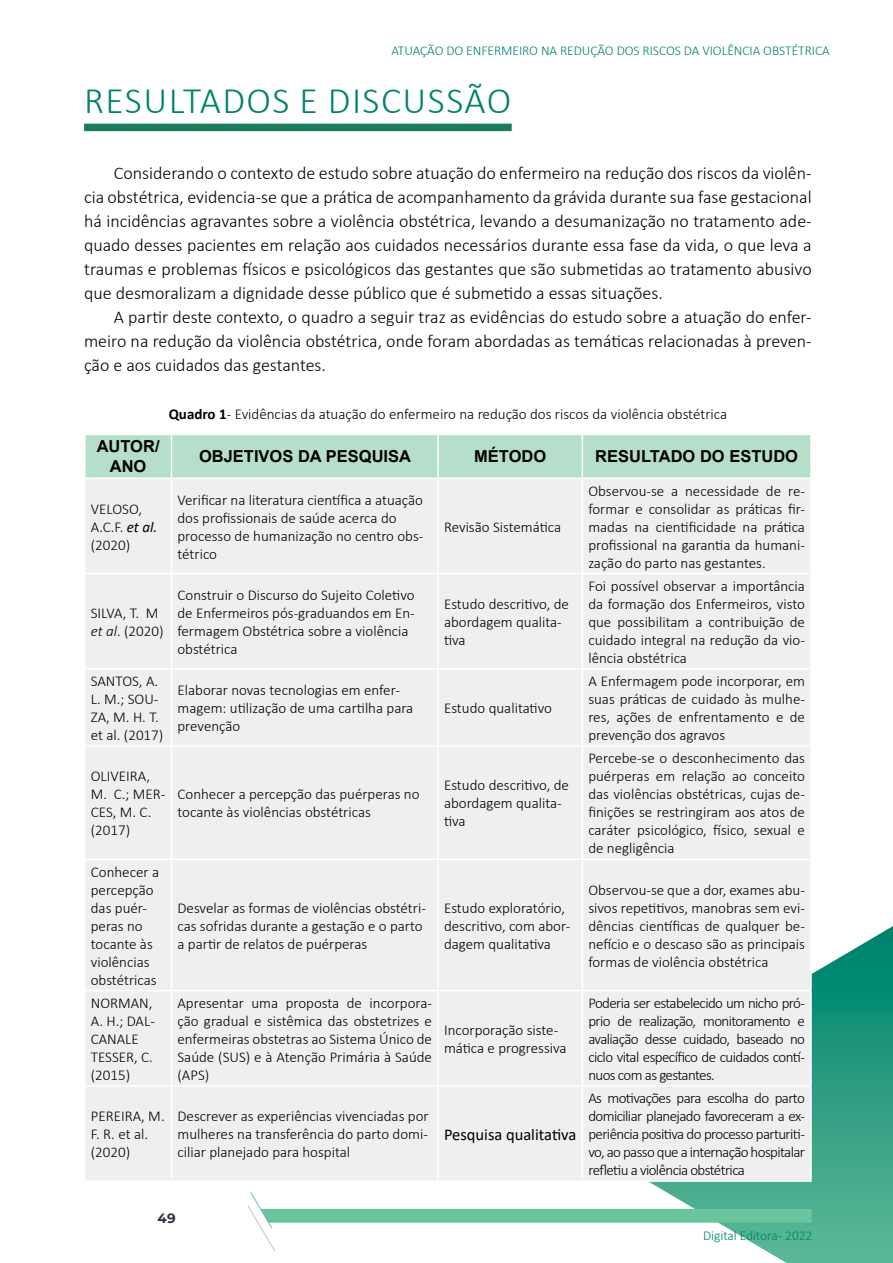
<style>
.page{position:relative;width:893px;height:1263px;background:#fff}
.page>*{position:absolute;margin:0;border:0;box-sizing:border-box;transform-origin:0 0}
.t1{font:300 37.5px "Calibri";letter-spacing:.04em;color:#00826b}
.t2{font:300 18px/24px "Calibri";color:#000;text-align:justify}
.t3{font:700 16.5px/19.8px "Arial";color:#000;text-align:center}
.t4{font:16.5px "Calibri";color:#000}
.t5{font:300 15px/18px "Calibri";color:#000}
.t6{font:300 13.5px "Calibri";letter-spacing:-.005em;color:#00826b}
.t7{font:700 13.5px "Montserrat";color:#2e333c}
.s1{font-weight:700}
.s2{font-weight:400;font-style:italic}
.s3{font-style:italic}
</style>
<div class="page">
<svg style="left:812px;top:926px;width:81px;height:337px;background:#3da58b"></svg>
<div style="left:84px;top:124px;width:428px;height:7px;background:#197c60"></div>
<div style="left:86px;top:435px;width:724px;height:42px;background:#b5decb"></div>
<div style="left:86px;top:479px;width:724px;height:701px;background:#efeff0"></div>
<hr style="left:171px;top:435px;width:1px;height:42px;background:#fff">
<hr style="left:437px;top:435px;width:2px;height:42px;background:#fff">
<hr style="left:582px;top:435px;width:1px;height:42px;background:#fff">
<hr style="left:171px;top:479px;width:1px;height:94px;background:#fff">
<hr style="left:437px;top:479px;width:2px;height:94px;background:#fff">
<hr style="left:582px;top:479px;width:1px;height:94px;background:#fff">
<hr style="left:84px;top:573px;width:87px;height:1px;background:#fff">
<hr style="left:171px;top:573px;width:267px;height:1px;background:#fff">
<hr style="left:171px;top:574px;width:1px;height:94px;background:#fff">
<hr style="left:438px;top:573px;width:144px;height:1px;background:#fff">
<hr style="left:437px;top:574px;width:2px;height:94px;background:#fff">
<hr style="left:582px;top:573px;width:230px;height:1px;background:#fff">
<hr style="left:582px;top:574px;width:1px;height:94px;background:#fff">
<hr style="left:84px;top:668px;width:87px;height:1px;background:#fff">
<hr style="left:171px;top:668px;width:267px;height:1px;background:#fff">
<hr style="left:171px;top:669px;width:1px;height:76px;background:#fff">
<hr style="left:438px;top:668px;width:144px;height:1px;background:#fff">
<hr style="left:437px;top:669px;width:2px;height:76px;background:#fff">
<hr style="left:582px;top:668px;width:230px;height:1px;background:#fff">
<hr style="left:582px;top:669px;width:1px;height:76px;background:#fff">
<hr style="left:84px;top:745px;width:87px;height:2px;background:#fff">
<hr style="left:171px;top:745px;width:267px;height:2px;background:#fff">
<hr style="left:171px;top:747px;width:1px;height:111px;background:#fff">
<hr style="left:438px;top:745px;width:144px;height:2px;background:#fff">
<hr style="left:437px;top:747px;width:2px;height:111px;background:#fff">
<hr style="left:582px;top:745px;width:230px;height:2px;background:#fff">
<hr style="left:582px;top:747px;width:1px;height:111px;background:#fff">
<hr style="left:84px;top:858px;width:87px;height:2px;background:#fff">
<hr style="left:171px;top:858px;width:267px;height:2px;background:#fff">
<hr style="left:171px;top:860px;width:1px;height:130px;background:#fff">
<hr style="left:438px;top:858px;width:144px;height:2px;background:#fff">
<hr style="left:437px;top:860px;width:2px;height:130px;background:#fff">
<hr style="left:582px;top:858px;width:230px;height:2px;background:#fff">
<hr style="left:582px;top:860px;width:1px;height:130px;background:#fff">
<hr style="left:84px;top:990px;width:87px;height:1px;background:#fff">
<hr style="left:171px;top:990px;width:267px;height:1px;background:#fff">
<hr style="left:171px;top:991px;width:1px;height:94px;background:#fff">
<hr style="left:438px;top:990px;width:144px;height:1px;background:#fff">
<hr style="left:437px;top:991px;width:2px;height:94px;background:#fff">
<hr style="left:582px;top:990px;width:230px;height:1px;background:#fff">
<hr style="left:582px;top:991px;width:1px;height:94px;background:#fff">
<hr style="left:84px;top:1085px;width:87px;height:1px;background:#fff">
<hr style="left:171px;top:1085px;width:267px;height:1px;background:#fff">
<hr style="left:171px;top:1086px;width:1px;height:94px;background:#fff">
<svg style="left:247px;top:1047px;width:565px;height:216px"></svg>
<p class="t6" style="left:391px;top:42px;width:440px">ATUAÇÃO DO ENFERMEIRO NA REDUÇÃO DOS RISCOS DA VIOLÊNCIA OBSTÉTRICA</p>
<h1 class="t1" style="left:84px;top:77px;width:429px">RESULTADOS E DISCUSSÃO</h1>
<p class="t2" style="left:84px;top:161px;width:729px;text-indent:30px">Considerando o contexto de estudo sobre atuação do enfermeiro na redução dos riscos da violên&shy;cia obstétrica, evidencia-se que a prática de acompanhamento da grávida durante sua fase gestacional há incidências agravantes sobre a violência obstétrica, levando a desumanização no tratamento ade&shy;quado desses pacientes em relação aos cuidados necessários durante essa fase da vida, o que leva a traumas e problemas físicos e psicológicos das gestantes que são submetidas ao tratamento abusivo que desmoralizam a dignidade desse público que é submetido a essas situações.</p>
<p class="t2" style="left:84px;top:305px;width:729px;text-indent:30px">A partir deste contexto, o quadro a seguir traz as evidências do estudo sobre a atuação do enfer&shy;meiro na redução da violência obstétrica, onde foram abordadas as temáticas relacionadas à preven&shy;ção e aos cuidados das gestantes.</p>
<p class="t5" style="left:169px;top:405px;width:560px"><span class="s1">Quadro 1</span>- Evidências da atuação do enfermeiro na redução dos riscos da violência obstétrica</p>
<p class="t3" style="left:97px;top:437px;width:64px">AUTOR/<br>ANO</p>
<p class="t3" style="left:199px;top:447px;width:214px">OBJETIVOS DA PESQUISA</p>
<p class="t3" style="left:474px;top:447px;width:74px">MÉTODO</p>
<p class="t3" style="left:595px;top:447px;width:204px">RESULTADO DO ESTUDO</p>
<p class="t5" style="left:91px;top:499px;width:68px">VELOSO,<br>A.C.F. <span class="s2">et al. </span>(2020)</p>
<p class="t5" style="left:178px;top:490px;width:247px">Verificar na literatura científica a atuação dos profissionais de saúde acerca do processo de humanização no centro obs&shy;tétrico</p>
<p class="t5" style="left:588px;top:481px;width:218px;text-align:justify">Observou-se a necessidade de re&shy;formar e consolidar as práticas fir&shy;madas na cientificidade na prática profissional na garantia da humani&shy;zação do parto nas gestantes.</p>
<p class="t5" style="left:444px;top:517px;width:119px">Revisão Sistemática</p>
<p class="t5" style="left:91px;top:604px;width:74px">SILVA, T. M <span class="s3">et al</span>. (2020)</p>
<p class="t5" style="left:177px;top:586px;width:239px">Construir o Discurso do Sujeito Coletivo de Enfermeiros pós-graduandos em En&shy;fermagem Obstétrica sobre a violência obstétrica</p>
<p class="t5" style="left:444px;top:595px;width:126px">Estudo descritivo, de abordagem qualita&shy;tiva</p>
<p class="t5" style="left:91px;top:672px;width:74px">SANTOS, A.<br>L. M.; SOU-<br>ZA, M. H. T. et al. (2017)</p>
<p class="t5" style="left:177px;top:681px;width:237px">Elaborar novas tecnologias em enfer&shy;magem: utilização de uma cartilha para prevenção</p>
<p class="t5" style="left:444px;top:699px;width:109px">Estudo qualitativo</p>
<p class="t5" style="left:91px;top:767px;width:76px">OLIVEIRA,<br>M. C.; MER-<br>CES, M. C. (2017)</p>
<p class="t5" style="left:91px;top:862px;width:70px">Conhecer a percepção das puér&shy;peras no tocante às violências obstétricas</p>
<p class="t5" style="left:177px;top:785px;width:244px">Conhecer a percepção das puérperas no tocante às violências obstétricas</p>
<p class="t5" style="left:444px;top:776px;width:126px">Estudo descritivo, de abordagem qualita&shy;tiva</p>
<p class="t5" style="left:177px;top:898px;width:250px">Desvelar as formas de violências obstétri&shy;cas sofridas durante a gestação e o parto a partir de relatos de puérperas</p>
<p class="t5" style="left:444px;top:898px;width:128px">Estudo exploratório, descritivo, com abor&shy;dagem qualitativa</p>
<p class="t5" style="left:91px;top:994px;width:66px">NORMAN,<br>A. H.; DAL-<br>CANALE<br>TESSER, C. (2015)</p>
<p class="t5" style="left:177px;top:994px;width:256px;text-align:justify">Apresentar uma proposta de incorpora&shy;ção gradual e sistêmica das obstetrizes e enfermeiras obstetras ao Sistema Único de Saúde (SUS) e à Atenção Primária à Saúde (APS)</p>
<p class="t5" style="left:91px;top:1107px;width:75px">PEREIRA, M.<br>F. R. et al. (2020)</p>
<p class="t5" style="left:177px;top:1107px;width:253px;text-align:justify">Descrever as experiências vivenciadas por mulheres na transferência do parto domi&shy;ciliar planejado para hospital</p>
<p class="t5" style="left:444px;top:1021px;width:124px">Incorporação siste&shy;mática e progressiva</p>
<p class="t4" style="left:444px;top:1123px;width:134px">Pesquisa qualitativa</p>
<p class="t5" style="left:588px;top:577px;width:218px;text-align:justify">Foi possível observar a importância da formação dos Enfermeiros, visto que possibilitam a contribuição de cuidado integral na redução da vio&shy;lência obstétrica</p>
<p class="t5" style="left:588px;top:672px;width:218px;text-align:justify">A Enfermagem pode incorporar, em suas práticas de cuidado às mulhe&shy;res, ações de enfrentamento e de prevenção dos agravos</p>
<p class="t5" style="left:588px;top:749px;width:218px;text-align:justify">Percebe-se o desconhecimento das puérperas em relação ao conceito das violências obstétricas, cujas de&shy;finições se restringiram aos atos de caráter psicológico, físico, sexual e de negligência</p>
<p class="t5" style="left:588px;top:880px;width:218px;text-align:justify">Observou-se que a dor, exames abu&shy;sivos repetitivos, manobras sem evi&shy;dências científicas de qualquer be&shy;nefício e o descaso são as principais formas de violência obstétrica</p>
<p class="t5" style="left:588px;top:994px;width:218px;text-align:justify">Poderia ser estabelecido um nicho pró&shy;prio de realização, monitoramento e avaliação desse cuidado, baseado no ciclo vital específico de cuidados contí&shy;nuos com as gestantes.</p>
<p class="t5" style="left:588px;top:1089px;width:218px;text-align:justify">As motivações para escolha do parto domiciliar planejado favoreceram a ex&shy;periência positiva do processo parturiti&shy;vo, ao passo que a internação hospitalar refletiu a violência obstétrica</p>
<p class="t7" style="left:158px;top:1209px;width:20px">49</p>
<p class="t6" style="left:703px;top:1227px;width:111px">Digital Editora - 2022</p>
</div>
